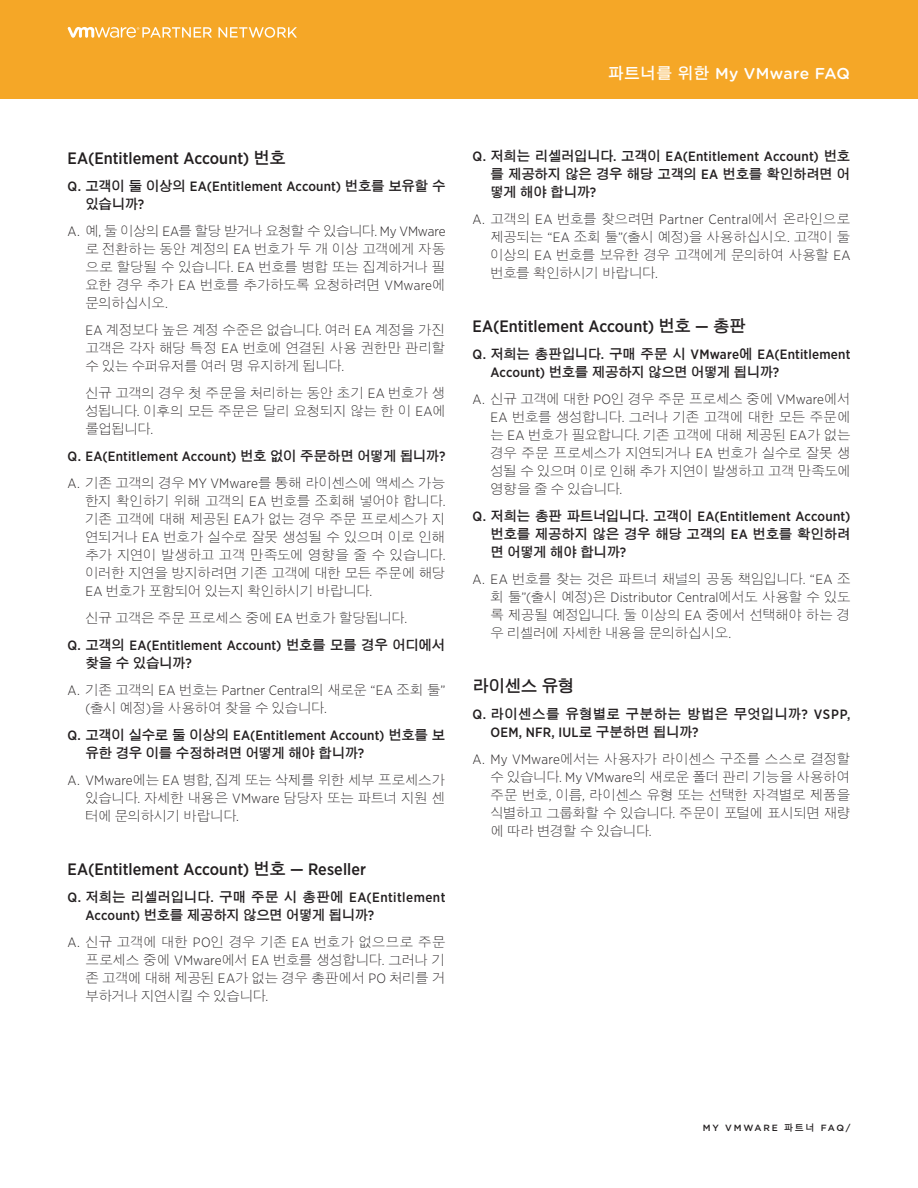
<style>
.page{position:relative;width:918px;height:1188px;background:#fff}
.page>*{position:absolute;margin:0;border:0;box-sizing:border-box;transform-origin:0 0}
.t1{font:500 16.5px "Gotham Narrow";color:#231f20}
.t2{font:600 16.5px "SM Gothic Std";letter-spacing:-.025em;color:#231f20}
.t3{font:500 15.75px "Gotham Rounded";letter-spacing:.02em;color:#fff}
.t4{font:300 13.5px/18px "SM Gothic Std";letter-spacing:-.03em;color:#231f20;text-align:justify}
.t5{font:500 13.5px "Gotham Narrow";letter-spacing:.015em;color:#231f20}
.t6{font:300 13.5px "Gotham Narrow";letter-spacing:.01em;color:#231f20}
.t7{font:600 13.5px/18px "SM Gothic Std";letter-spacing:-.02em;color:#231f20}
.t8{font:300 13.5px/27px "SM Gothic Std";letter-spacing:-.055em;color:#231f20}
.t9{font:600 13.5px "SM Gothic Std";letter-spacing:.02em;color:#231f20}
.t10{font:500 9px "Gotham";letter-spacing:.2em;color:#231f20}
.s1{font-family:"SM Gothic Std";font-weight:600}
.s2{font-weight:600}
.s3{font-family:"Gotham Narrow";font-weight:500}
.s4{font-family:"Gotham Narrow"}
.s5{font-family:"SM Gothic Std"}
</style>
<div class="page">
<div style="left:0;top:0;width:918px;height:99px;background:#f5a727"></div>
<svg style="left:68px;top:27px;width:144px;height:11px"></svg>
<svg style="left:218px;top:27px;width:79px;height:11px"></svg>
<p class="t1" style="left:68px;top:148px;width:220px">EA(Entitlement Account) <span class="s1">번호</span></p>
<p class="t5" style="left:68px;top:178px;width:380px">Q. <span class="s1">고객이 둘 이상의</span> EA(Entitlement Account) <span class="s1">번호를 보유할 수</span></p>
<p class="t8" style="left:67px;top:192px;width:380px;text-indent:18px"><span class="s2">있습니까</span><span class="s3">?<br></span><span class="s4">A.</span> 예<span class="s4">,</span> 둘 이상의 <span class="s4">EA</span>를 할당 받거나 요청할 수 있습니다<span class="s4">. My VMware</span></p>
<p class="t4" style="left:85px;top:241px;width:362px">로 전환하는 동안 계정의 <span class="s4">EA</span> 번호가 두 개 이상 고객에게 자동 으로 할당될 수 있습니다<span class="s4">. EA</span> 번호를 병합 또는 집계하거나 필 요한 경우 추가 <span class="s4">EA</span> 번호를 추가하도록 요청하려면 <span class="s4">VMware</span>에 문의하십시오<span class="s4">.</span></p>
<p class="t4" style="left:85px;top:322px;width:362px"><span class="s4">EA</span> 계정보다 높은 계정 수준은 없습니다<span class="s4">.</span> 여러 <span class="s4">EA</span> 계정을 가진 고객은 각자 해당 특정 <span class="s4">EA</span> 번호에 연결된 사용 권한만 관리할 수 있는 수퍼유저를 여러 명 유지하게 됩니다<span class="s4">.</span></p>
<p class="t4" style="left:85px;top:385px;width:362px">신규 고객의 경우 첫 주문을 처리하는 동안 초기 <span class="s4">EA</span> 번호가 생 성됩니다<span class="s4">.</span> 이후의 모든 주문은 달리 요청되지 않는 한 이 <span class="s4">EA</span>에 롤업됩니다<span class="s4">.</span></p>
<p class="t5" style="left:68px;top:448px;width:379px">Q. EA(Entitlement Account) <span class="s1">번호 없이 주문하면 어떻게 됩니까</span>?</p>
<p class="t4" style="left:85px;top:475px;width:362px;text-indent:-18px"><span class="s4">A.</span> 기존 고객의 경우 <span class="s4">MY VMware</span>를 통해 라이센스에 액세스 가능 한지 확인하기 위해 고객의 <span class="s4">EA</span> 번호를 조회해 넣어야 합니다<span class="s4">. </span>기존 고객에 대해 제공된 <span class="s4">EA</span>가 없는 경우 주문 프로세스가 지 연되거나 <span class="s4">EA</span> 번호가 실수로 잘못 생성될 수 있으며 이로 인해 추가 지연이 발생하고 고객 만족도에 영향을 줄 수 있습니다<span class="s4">. </span>이러한 지연을 방지하려면 기존 고객에 대한 모든 주문에 해당 <span class="s4">EA</span> 번호가 포함되어 있는지 확인하시기 바랍니다<span class="s4">.</span></p>
<p class="t4" style="left:85px;top:610px;width:323px">신규 고객은 주문 프로세스 중에 <span class="s4">EA</span> 번호가 할당됩니다<span class="s4">.</span></p>
<p class="t5" style="left:67px;top:637px;width:379px">Q. <span class="s1">고객의</span> EA(Entitlement Account) <span class="s1">번호를 모를 경우 어디에서</span></p>
<p class="t7" style="left:85px;top:655px;width:108px">찾을 수 있습니까<span class="s3">?</span></p>
<p class="t6" style="left:67px;top:682px;width:379px">A. <span class="s5">기존 고객의</span> EA <span class="s5">번호는</span> Partner Central<span class="s5">의 새로운</span> “EA <span class="s5">조회 툴</span>”</p>
<p class="t4" style="left:85px;top:700px;width:243px"><span class="s4">(</span>출시 예정<span class="s4">)</span>을 사용하여 찾을 수 있습니다<span class="s4">.</span></p>
<p class="t5" style="left:67px;top:727px;width:379px">Q. <span class="s1">고객이 실수로 둘 이상의</span> EA(Entitlement Account) <span class="s1">번호를 보</span></p>
<p class="t4" style="left:67px;top:741px;width:380px;line-height:27px;text-indent:18px"><span class="s2">유한 경우 이를 수정하려면 어떻게 해야 합니까</span><span class="s3">?<br></span><span class="s4">A. VMware</span>에는 <span class="s4">EA</span> 병합<span class="s4">,</span> 집계 또는 삭제를 위한 세부 프로세스가</p>
<p class="t4" style="left:85px;top:790px;width:362px">있습니다<span class="s4">.</span> 자세한 내용은 <span class="s4">VMware</span> 담당자 또는 파트너 지원 센 터에 문의하시기 바랍니다<span class="s4">.</span></p>
<p class="t1" style="left:68px;top:859px;width:300px">EA(Entitlement Account) <span class="s1">번호</span> — Reseller</p>
<p class="t5" style="left:68px;top:889px;width:380px">Q. <span class="s1">저희는 리셀러입니다</span>. <span class="s1">구매 주문 시 총판에</span> EA(Entitlement</p>
<p class="t4" style="left:68px;top:903px;width:379px;line-height:27px;text-indent:18px"><span class="s3">Account)</span> <span class="s2">번호를 제공하지 않으면 어떻게 됩니까</span><span class="s3">?<br></span><span class="s4">A.</span> 신규 고객에 대한 <span class="s4">PO</span>인 경우 기존 <span class="s4">EA</span> 번호가 없으므로 주문</p>
<p class="t4" style="left:85px;top:952px;width:362px">프로세스 중에 <span class="s4">VMware</span>에서 <span class="s4">EA</span> 번호를 생성합니다<span class="s4">.</span> 그러나 기 존 고객에 대해 제공된 <span class="s4">EA</span>가 없는 경우 총판에서 <span class="s4">PO</span> 처리를 거 부하거나 지연시킬 수 있습니다<span class="s4">.</span></p>
<p class="t3" style="left:608px;top:62px;width:243px"><span class="s1">파트너를 위한</span> My VMware FAQ</p>
<p class="t5" style="left:473px;top:148px;width:379px">Q. <span class="s1">저희는 리셀러입니다</span>. <span class="s1">고객이</span> EA(Entitlement Account) <span class="s1">번호</span></p>
<p class="t7" style="left:490px;top:166px;width:362px">를 제공하지 않은 경우 해당 고객의 <span class="s3">EA</span> 번호를 확인하려면 어 떻게 해야 합니까<span class="s3">?</span></p>
<p class="t6" style="left:472px;top:211px;width:380px">A. <span class="s5">고객의</span> EA <span class="s5">번호를 찾으려면</span> Partner Central<span class="s5">에서 온라인으로</span></p>
<p class="t4" style="left:490px;top:229px;width:362px">제공되는 <span class="s4">“EA</span> 조회 툴<span class="s4">”(</span>출시 예정<span class="s4">)</span>을 사용하십시오<span class="s4">.</span> 고객이 둘 이상의 <span class="s4">EA</span> 번호를 보유한 경우 고객에게 문의하여 사용할 <span class="s4">EA </span>번호를 확인하시기 바랍니다<span class="s4">.</span></p>
<p class="t1" style="left:472px;top:315px;width:275px">EA(Entitlement Account) <span class="s1">번호</span> — <span class="s1">총판</span></p>
<p class="t5" style="left:472px;top:346px;width:380px">Q. <span class="s1">저희는 총판입니다</span>. <span class="s1">구매 주문 시</span> VMware<span class="s1">에</span> EA(Entitlement</p>
<p class="t4" style="left:473px;top:360px;width:380px;line-height:27px;text-indent:18px"><span class="s3">Account)</span> <span class="s2">번호를 제공하지 않으면 어떻게 됩니까</span><span class="s3">?<br></span><span class="s4">A.</span> 신규 고객에 대한 <span class="s4">PO</span>인 경우 주문 프로세스 중에 <span class="s4">VMware</span>에서</p>
<p class="t4" style="left:491px;top:409px;width:362px"><span class="s4">EA</span> 번호를 생성합니다<span class="s4">.</span> 그러나 기존 고객에 대한 모든 주문에 는 <span class="s4">EA</span> 번호가 필요합니다<span class="s4">.</span> 기존 고객에 대해 제공된 <span class="s4">EA</span>가 없는 경우 주문 프로세스가 지연되거나 <span class="s4">EA</span> 번호가 실수로 잘못 생 성될 수 있으며 이로 인해 추가 지연이 발생하고 고객 만족도에 영향을 줄 수 있습니다<span class="s4">.</span></p>
<p class="t5" style="left:473px;top:508px;width:379px">Q. <span class="s1">저희는 총판 파트너입니다</span>. <span class="s1">고객이</span> EA(Entitlement Account)</p>
<p class="t7" style="left:491px;top:526px;width:362px">번호를 제공하지 않은 경우 해당 고객의 <span class="s3">EA</span> 번호를 확인하려 면 어떻게 해야 합니까<span class="s3">?</span></p>
<p class="t4" style="left:473px;top:571px;width:379px"><span class="s4">A. EA</span> 번호를 찾는 것은 파트너 채널의 공동 책임입니다<span class="s4">. “EA</span> 조</p>
<p class="t6" style="left:491px;top:589px;width:361px"><span class="s5">회 툴</span>”(<span class="s5">출시 예정</span>)<span class="s5">은</span> Distributor Central<span class="s5">에서도 사용할 수 있도</span></p>
<p class="t4" style="left:490px;top:607px;width:362px">록 제공될 예정입니다<span class="s4">.</span> 둘 이상의 <span class="s4">EA</span> 중에서 선택해야 하는 경 우 리셀러에 자세한 내용을 문의하십시오<span class="s4">.</span></p>
<p class="t2" style="left:472px;top:678px;width:103px">라이센스 유형</p>
<p class="t9" style="left:472px;top:707px;width:380px"><span class="s3">Q.</span> 라이센스를 유형별로 구분하는 방법은 무엇입니까<span class="s3">? VSPP,</span></p>
<p class="t5" style="left:491px;top:724px;width:210px">OEM, NFR, IUL<span class="s1">로 구분하면 됩니까</span>?</p>
<p class="t4" style="left:490px;top:751px;width:362px;text-indent:-18px"><span class="s4">A. My VMware</span>에서는 사용자가 라이센스 구조를 스스로 결정할 수 있습니다<span class="s4">. My VMware</span>의 새로운 폴더 관리 기능을 사용하여 주문 번호<span class="s4">,</span> 이름<span class="s4">,</span> 라이센스 유형 또는 선택한 자격별로 제품을 식별하고 그룹화할 수 있습니다<span class="s4">.</span> 주문이 포털에 표시되면 재량 에 따라 변경할 수 있습니다<span class="s4">.</span></p>
<p class="t10" style="left:703px;top:1122px;width:149px">MY VMWARE <span class="s1">파트너</span> FAQ/</p>
</div>
